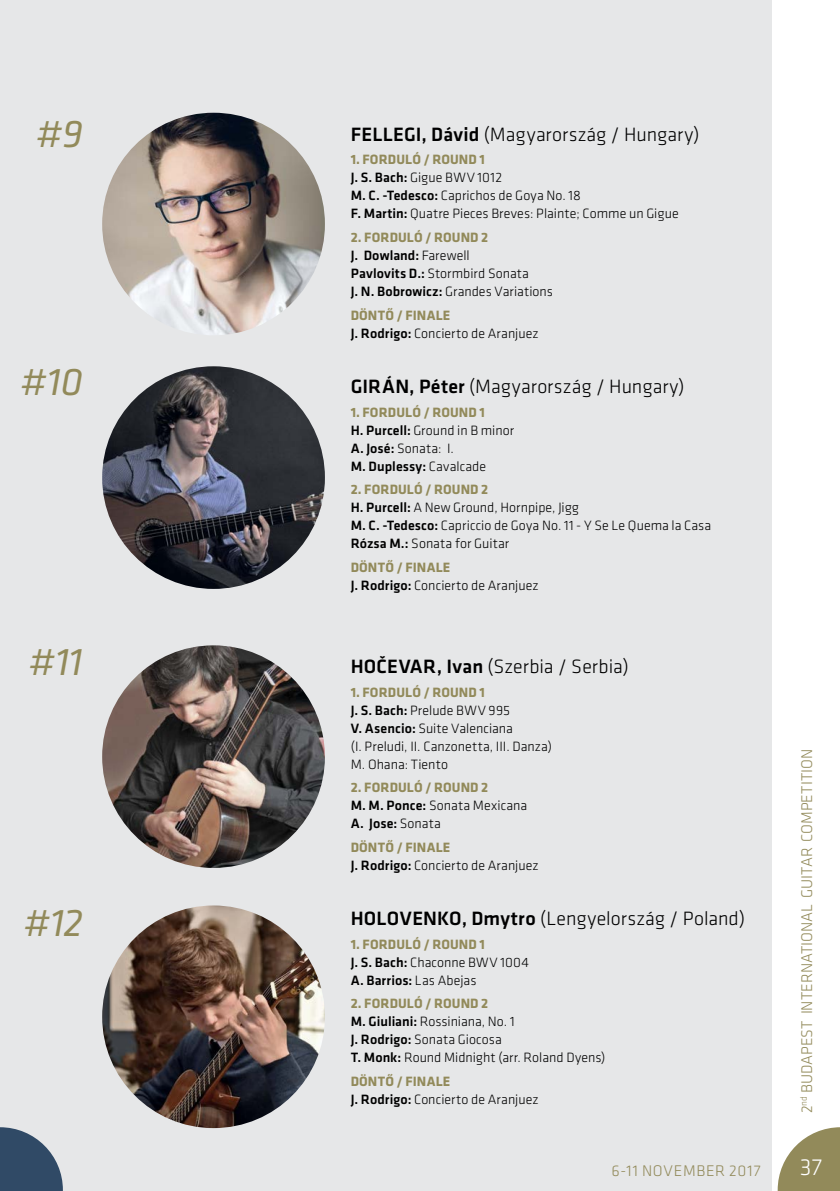
<style>
.page{position:relative;width:840px;height:1191px;background:#fff}
.page>*{position:absolute;margin:0;border:0;box-sizing:border-box;transform-origin:0 0}
.t1{font:italic 40px "Klavika";color:#928a5a}
.t2{font:300 24px "Klavika";color:#fff}
.t3{font:300 20px "Klavika";color:#000}
.t4{font:300 16px "Klavika";letter-spacing:.01em;color:#928a5a}
.t5{font:300 16px "Klavika";letter-spacing:.045em;color:#928a5a}
.t6{font:300 14px/18px "Klavika";color:#000}
.t7{font:700 14px "Klavika";color:#928a5a}
.s1{font-weight:500}
.s2{font-weight:700;color:#928a5a}
</style>
<div class="page">
<div style="left:0;top:0;width:771px;height:1191px;background:#e6e7e8"></div>
<img style="left:102px;top:113px;width:223px;height:222px;border-radius:111px">
<img style="left:102px;top:645px;width:223px;height:223px;border-radius:111px">
<img style="left:102px;top:366px;width:223px;height:223px;border-radius:111px">
<img style="left:102px;top:905px;width:223px;height:223px;border-radius:111px">
<svg style="left:777px;top:1127px;width:62px;height:64px"></svg>
<svg style="left:0;top:1127px;width:63px;height:64px"></svg>
<h1 class="t1" style="left:35px;top:112px;width:49px">#9</h1>
<h1 class="t1" style="left:20px;top:360px;width:65px">#10</h1>
<h1 class="t1" style="left:28px;top:640px;width:56px">#11</h1>
<h1 class="t1" style="left:23px;top:900px;width:61px">#12</h1>
<h3 class="t3" style="left:350px;top:123px;width:350px"><span class="s1">FELLEGI, Dávid</span> (Magyarország / Hungary)</h3>
<p class="t7" style="left:350px;top:152px;width:21px">1. FORDULÓ</p>
<p class="t6" style="left:350px;top:151px;width:329px;text-indent:73px"><span class="s2">/ ROUND 1<br></span><span class="s1">J. S. Bach:</span> Gigue BWV 1012<br><span class="s1">M. C. -Tedesco:</span> Caprichos de Goya No. 18<br><span class="s1">F. Martin:</span> Quatre Pieces Breves: Plainte; Comme un Gigue</p>
<p class="t7" style="left:350px;top:230px;width:23px">2. FORDULÓ</p>
<p class="t6" style="left:350px;top:229px;width:203px;text-indent:74px"><span class="s2">/ ROUND 2<br></span><span class="s1">J. Dowland:</span> Farewell<br><span class="s1">Pavlovits D.:</span> Stormbird Sonata<br><span class="s1">J. N. Bobrowicz:</span> Grandes Variations</p>
<p class="t6" style="left:350px;top:306px;width:189px"><span class="s2">DÖNTŐ / FINALE<br></span><span class="s1">J. Rodrigo:</span> Concierto de Aranjuez</p>
<h3 class="t3" style="left:350px;top:375px;width:335px"><span class="s1">GIRÁN, Péter</span> (Magyarország / Hungary)</h3>
<p class="t7" style="left:350px;top:404px;width:21px">1. FORDULÓ</p>
<p class="t6" style="left:350px;top:403px;width:165px;text-indent:73px"><span class="s2">/ ROUND 1<br></span><span class="s1">H. Purcell:</span> Ground in B minor<br><span class="s1">A. José:</span> Sonata: I.<br><span class="s1">M. Duplessy:</span> Cavalcade</p>
<p class="t7" style="left:350px;top:482px;width:23px">2. FORDULÓ</p>
<p class="t6" style="left:350px;top:481px;width:362px;text-indent:74px"><span class="s2">/ ROUND 2<br></span><span class="s1">H. Purcell:</span> A New Ground, Hornpipe, Jigg<br><span class="s1">M. C. -Tedesco:</span> Capriccio de Goya No. 11 - Y Se Le Quema la Casa <span class="s1">Rózsa M.:</span> Sonata for Guitar</p>
<p class="t6" style="left:350px;top:558px;width:189px"><span class="s2">DÖNTŐ / FINALE<br></span><span class="s1">J. Rodrigo:</span> Concierto de Aranjuez</p>
<h3 class="t3" style="left:350px;top:655px;width:279px"><span class="s1">HOČEVAR, Ivan</span> (Szerbia / Serbia)</h3>
<p class="t7" style="left:350px;top:684px;width:21px">1. FORDULÓ</p>
<p class="t6" style="left:350px;top:683px;width:203px;text-indent:73px"><span class="s2">/ ROUND 1<br></span><span class="s1">J. S. Bach:</span> Prelude BWV 995<br><span class="s1">V. Asencio:</span> Suite Valenciana<br>(I. Preludi, II. Canzonetta, III. Danza)<br>M. Ohana: Tiento</p>
<p class="t7" style="left:350px;top:780px;width:23px">2. FORDULÓ</p>
<p class="t6" style="left:350px;top:779px;width:178px;text-indent:74px"><span class="s2">/ ROUND 2<br></span><span class="s1">M. M. Ponce:</span> Sonata Mexicana<br><span class="s1">A. Jose:</span> Sonata</p>
<p class="t6" style="left:350px;top:838px;width:189px"><span class="s2">DÖNTŐ / FINALE<br></span><span class="s1">J. Rodrigo:</span> Concierto de Aranjuez</p>
<h3 class="t3" style="left:350px;top:907px;width:395px"><span class="s1">HOLOVENKO, Dmytro</span> (Lengyelország / Poland)</h3>
<p class="t7" style="left:350px;top:936px;width:21px">1. FORDULÓ</p>
<p class="t6" style="left:350px;top:935px;width:180px;text-indent:73px"><span class="s2">/ ROUND 1<br></span><span class="s1">J. S. Bach:</span> Chaconne BWV 1004<br><span class="s1">A. Barrios:</span> Las Abejas</p>
<p class="t7" style="left:350px;top:996px;width:23px">2. FORDULÓ</p>
<p class="t6" style="left:350px;top:995px;width:256px;text-indent:74px"><span class="s2">/ ROUND 2<br></span><span class="s1">M. Giuliani:</span> Rossiniana, No. 1<br><span class="s1">J. Rodrigo:</span> Sonata Giocosa<br><span class="s1">T. Monk:</span> Round Midnight (arr. Roland Dyens)</p>
<p class="t6" style="left:350px;top:1072px;width:189px"><span class="s2">DÖNTŐ / FINALE<br></span><span class="s1">J. Rodrigo:</span> Concierto de Aranjuez</p>
<p class="t5" style="left:611px;top:1161px;width:150px">6-11 November 2017</p>
<p class="t4" style="left:797px;top:1113px;width:363px;rotate:-90deg">2<sup>nd</sup> Budapest International Guitar Competition</p>
<h2 class="t2" style="left:799px;top:1153px;width:24px">37</h2>
</div>
